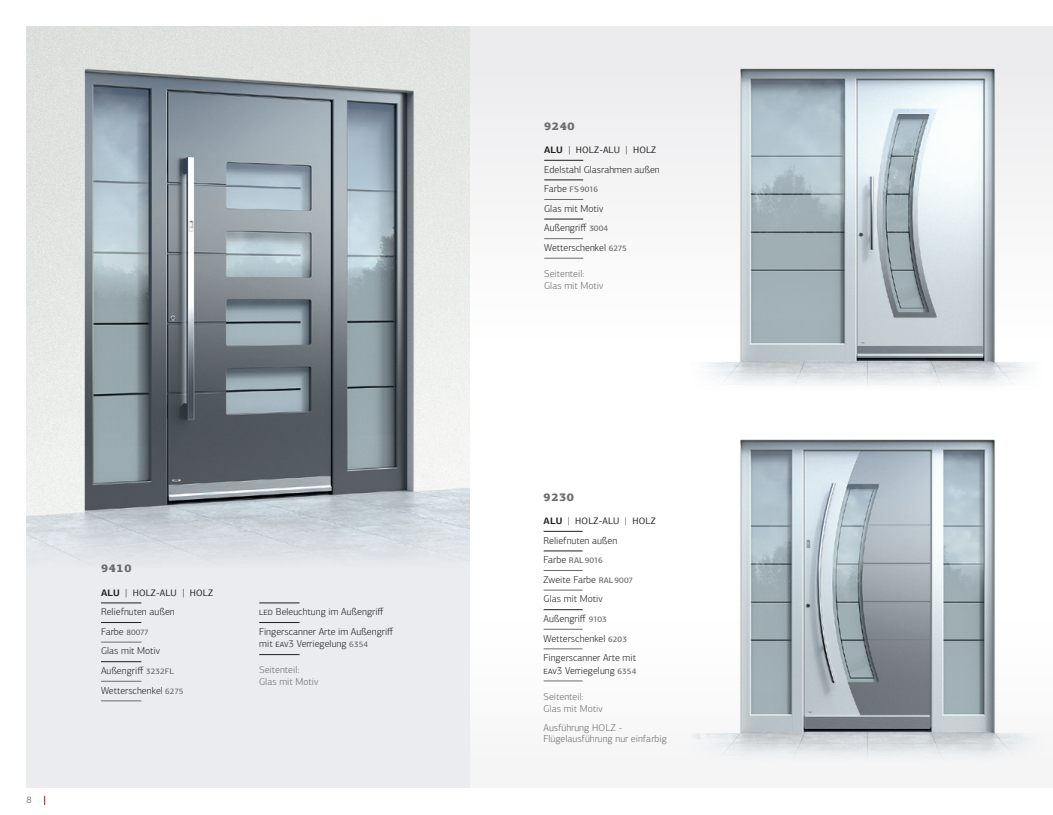
<style>
.page{position:relative;width:1053px;height:815px;background:#fff}
.page>*{position:absolute;margin:0;border:0;box-sizing:border-box;transform-origin:0 0}
.t1{font:900 11.25px "PF Agora Slab Pro";letter-spacing:.06em;color:#6c6d70}
.t2{font:300 10px/19.6px "PF Agora Sans Pro";color:#231f20}
.t3{font:300 10px/11.9px "PF Agora Sans Pro";color:#6c6d70}
.t4{font:300 10px "PF Agora Sans Pro";color:#57585a}
.t5{font:9.38px "PF Agora Sans Pro";letter-spacing:.02em;color:#231f20}
.t6{font:500 8.12px "PF Agora Sans Pro";letter-spacing:.01em;color:#6c6d70}
.s1{font-weight:700}
.s2{font-weight:300;font-size:10px}
.s3{font-size:10px}
.s4{font-weight:500;font-size:8.12px;color:#6c6d70}
.s5{font-weight:300;font-size:10px;color:#231f20}
</style>
<div class="page">
<hr style="left:1052px;top:620px;width:1px;height:168px;background:#f5f5f6">
<hr style="left:1052px;top:27px;width:1px;height:358px;background:#ececee">
<div style="left:469px;top:620px;width:583px;height:168px;background:#f5f5f6"></div>
<div style="left:469px;top:27px;width:583px;height:358px;background:#f4f4f5"></div>
<div style="left:27px;top:27px;width:442px;height:761px;background:#ebecf0"></div>
<img style="left:27px;top:27px;width:442px;height:537px">
<img style="left:717px;top:68px;width:301px;height:318px">
<img style="left:697px;top:439px;width:325px;height:318px">
<hr style="left:101px;top:603px;width:40px;height:1px;background:#231f20">
<hr style="left:101px;top:622px;width:40px;height:1px;background:#231f20">
<hr style="left:101px;top:642px;width:40px;height:1px;background:#6c6d70">
<hr style="left:101px;top:661px;width:40px;height:1px;background:#231f20">
<hr style="left:101px;top:681px;width:40px;height:1px;background:#6c6d70">
<hr style="left:101px;top:701px;width:40px;height:1px;background:#6c6d70">
<hr style="left:259px;top:603px;width:40px;height:1px;background:#231f20">
<hr style="left:259px;top:622px;width:40px;height:1px;background:#231f20">
<hr style="left:259px;top:654px;width:40px;height:1px;background:#231f20">
<hr style="left:544px;top:160px;width:39px;height:1px;background:#231f20">
<hr style="left:544px;top:180px;width:39px;height:1px;background:#231f20">
<hr style="left:544px;top:199px;width:39px;height:1px;background:#6c6d70">
<hr style="left:544px;top:219px;width:39px;height:1px;background:#231f20">
<hr style="left:544px;top:238px;width:39px;height:1px;background:#6c6d70">
<hr style="left:544px;top:258px;width:39px;height:1px;background:#6c6d70">
<hr style="left:543px;top:531px;width:39px;height:1px;background:#231f20">
<hr style="left:543px;top:551px;width:39px;height:1px;background:#231f20">
<hr style="left:543px;top:570px;width:39px;height:1px;background:#6c6d70">
<hr style="left:543px;top:590px;width:39px;height:1px;background:#6c6d70">
<hr style="left:543px;top:609px;width:39px;height:1px;background:#231f20">
<hr style="left:543px;top:629px;width:39px;height:1px;background:#6c6d70">
<hr style="left:543px;top:649px;width:39px;height:1px;background:#6c6d70">
<hr style="left:543px;top:681px;width:39px;height:1px;background:#6c6d70">
<p class="t4" style="left:27px;top:794px;width:7px">8</p>
<p class="t1" style="left:101px;top:561px;width:32px">9410</p>
<p class="t5" style="left:101px;top:587px;width:114px"><span class="s1">ALU</span> <span class="s2">|</span> HOLZ<span class="s3">-</span>ALU <span class="s2">|</span> HOLZ</p>
<p class="t2" style="left:101px;top:602px;width:84px">Reliefnuten außen<br>Farbe <span class="s4">80077<br></span>Glas mit Motiv<br>Außengriff <span class="s4">3232FL<br></span>Wetterschenkel <span class="s4">6275</span></p>
<p class="t2" style="left:259px;top:602px;width:136px">LED Beleuchtung im Außengriff<br>Fingerscanner Arte im Außengriff</p>
<p class="t2" style="left:259px;top:634px;width:110px">mit EAV3 Verriegelung <span class="s4">6354</span></p>
<p class="t3" style="left:259px;top:664px;width:61px">Seitenteil:<br>Glas mit Motiv</p>
<p class="t1" style="left:544px;top:118px;width:32px">9240</p>
<p class="t5" style="left:544px;top:144px;width:114px"><span class="s1">ALU</span> <span class="s2">|</span> HOLZ<span class="s3">-</span>ALU <span class="s2">|</span> HOLZ</p>
<p class="t2" style="left:544px;top:160px;width:117px">Edelstahl Glasrahmen außen</p>
<p class="t6" style="left:544px;top:184px;width:56px"><span class="s5">Farbe</span> FS9016</p>
<p class="t2" style="left:544px;top:199px;width:84px">Glas mit Motiv<br>Außengriff <span class="s4">3004<br></span>Wetterschenkel <span class="s4">6275</span></p>
<p class="t3" style="left:544px;top:268px;width:61px">Seitenteil:<br>Glas mit Motiv</p>
<p class="t1" style="left:543px;top:489px;width:32px">9230</p>
<p class="t5" style="left:543px;top:515px;width:114px"><span class="s1">ALU</span> <span class="s2">|</span> HOLZ<span class="s3">-</span>ALU <span class="s2">|</span> HOLZ</p>
<p class="t2" style="left:543px;top:531px;width:75px">Reliefnuten außen</p>
<p class="t6" style="left:543px;top:555px;width:61px"><span class="s5">Farbe</span> RAL 9016</p>
<p class="t2" style="left:543px;top:570px;width:94px">Zweite Farbe <span class="s4">RAL 9007<br></span>Glas mit Motiv<br>Außengriff <span class="s4">9103<br></span>Wetterschenkel <span class="s4">6203<br></span>Fingerscanner Arte mit</p>
<p class="t2" style="left:543px;top:661px;width:94px">EAV3 Verriegelung <span class="s4">6354</span></p>
<p class="t3" style="left:543px;top:691px;width:61px">Seitenteil:<br>Glas mit Motiv</p>
<p class="t3" style="left:543px;top:721px;width:125px">Ausführung HOLZ -<br>Flügelausführung nur einfarbig</p>
</div>
